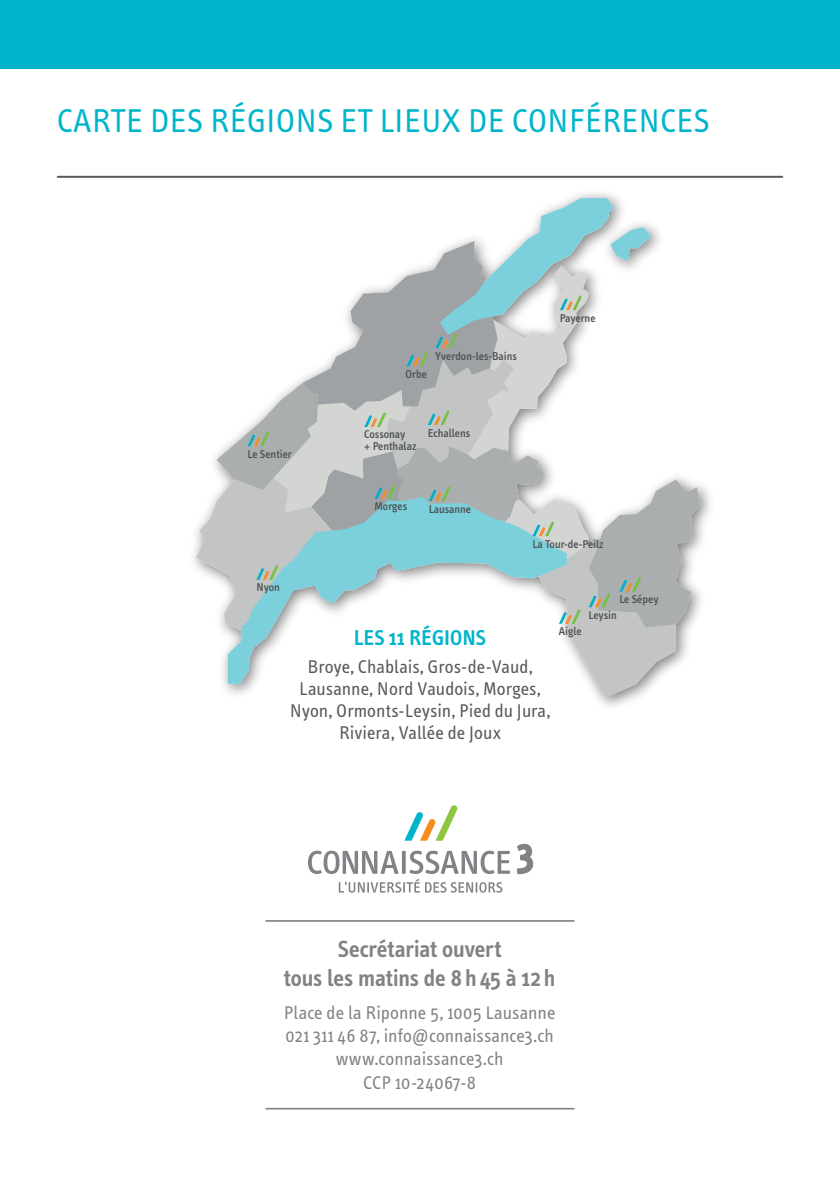
<style>
.page{position:relative;width:840px;height:1191px;background:#fff}
.page>*{position:absolute;margin:0;border:0;box-sizing:border-box;transform-origin:0 0}
.titre{font:34px "Info Text";color:#00b5cb}
.texte{font:600 24px "Info Text";letter-spacing:-.005em;color:#808285}
.sous-titre{font:600 22px "Info Text";color:#00b5cb}
.texte-2{font:19px/22px "Info Text";color:#57585a;text-align:center}
.texte-3{font:19px "Info Text";letter-spacing:.005em;color:#808285}
.t1{font:500 11.6px "Info Text";color:#4e5151}
</style>
<div class="page">
<svg style="left:196px;top:198px;width:503px;height:499px"></svg>
<div style="left:0;top:0;width:839px;height:68px;background:#00b5cb"></div>
<svg style="left:308px;top:850px;width:202px;height:42px"></svg>
<svg style="left:516px;top:843px;width:16px;height:31px"></svg>
<svg style="left:404px;top:805px;width:53px;height:35px"></svg>
<hr style="left:266px;top:1107px;width:307px;height:2px;background:#808285">
<hr style="left:266px;top:920px;width:307px;height:1px;background:#808285">
<hr style="left:58px;top:176px;width:723px;height:2px;background:#57585a">
<p class="titre" style="left:57px;top:101px;width:654px">CARTE DES RÉGIONS ET LIEUX DE CONFÉRENCES</p>
<p class="t1" style="left:247px;top:447px;width:46px">Le Sentier</p>
<p class="t1" style="left:256px;top:581px;width:25px">Nyon</p>
<p class="t1" style="left:405px;top:367px;width:23px">Orbe</p>
<p class="t1" style="left:435px;top:349px;width:83px">Yverdon-les-Bains</p>
<p class="t1" style="left:364px;top:428px;width:42px">Cossonay</p>
<p class="t1" style="left:427px;top:426px;width:44px">Echallens</p>
<p class="t1" style="left:364px;top:439px;width:54px">+ Penthalaz</p>
<p class="t1" style="left:559px;top:311px;width:37px">Payerne</p>
<p class="t1" style="left:374px;top:500px;width:34px">Morges</p>
<p class="t1" style="left:428px;top:502px;width:44px">Lausanne</p>
<p class="t1" style="left:532px;top:537px;width:73px">La Tour-de-Peilz</p>
<p class="t1" style="left:619px;top:592px;width:41px">Le Sépey</p>
<p class="t1" style="left:588px;top:608px;width:30px">Leysin</p>
<p class="sous-titre" style="left:354px;top:625px;width:133px">LES 11 RÉGIONS</p>
<p class="texte-2" style="left:289px;top:655px;width:262px">Broye, Chablais, Gros-de-Vaud,<br>Lausanne, Nord Vaudois, Morges,<br>Nyon, Ormonts-Leysin, Pied du Jura,<br>Riviera, Vallée de Joux</p>
<p class="t1" style="left:558px;top:625px;width:24px">Aigle</p>
<p class="texte" style="left:337px;top:935px;width:165px">Secrétariat ouvert</p>
<p class="texte" style="left:284px;top:964px;width:273px">tous les matins de 8 h 45 à 12 h</p>
<p class="texte-3" style="left:284px;top:1002px;width:273px">Place de la Riponne 5, 1005 Lausanne</p>
<p class="texte-3" style="left:285px;top:1025px;width:270px">021 311 46 87, info@connaissance3.ch</p>
<p class="texte-3" style="left:336px;top:1048px;width:169px">www.connaissance3.ch</p>
<p class="texte-3" style="left:363px;top:1071px;width:114px">CCP 10-24067-8</p>
</div>
